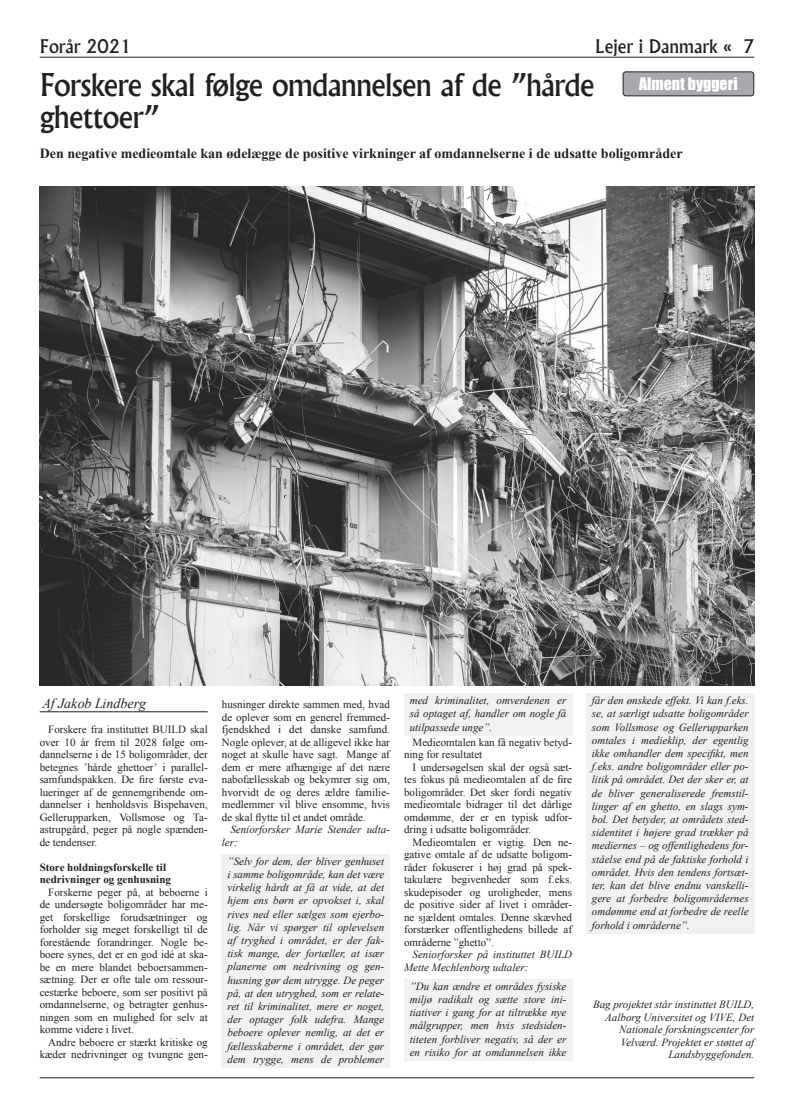
<style>
.page{position:relative;width:794px;height:1117px;background:#fff}
.page>*{position:absolute;margin:0;border:0;box-sizing:border-box;transform-origin:0 0}
.t1{font:500 30px "Albertus";letter-spacing:-.025em;color:#231f20}
.t2{font:500 18px "Albertus";color:#231f20}
.t3{font:15.8px "Impact";color:#fff}
.t4{font:700 14px "Times New Roman";color:#231f20}
.t5{font:italic 14px "Times New Roman";letter-spacing:-.005em;color:#231f20}
.t6{font:11px/12.5px "Times New Roman";color:#231f20;text-align:justify}
.t7{font:italic 11px/13.2px "Times New Roman";color:#231f20;text-align:justify}
.t8{font:700 11px/12.5px "Times New Roman";color:#231f20}
</style>
<div class="page">
<hr style="left:40px;top:57px;width:714px;height:1px;background:#231f20">
<hr style="left:40px;top:1077px;width:714px;height:1px;background:#231f20">
<div style="left:623px;top:72px;width:131px;height:24px;background:#a8a9ad;border-radius:3px"></div>
<div style="left:622px;top:71px;width:132px;height:25px;border:1px solid #231f20;border-radius:3px"></div>
<hr style="left:40px;top:711px;width:168px;height:1px;background:#231f20">
<div style="left:222px;top:854px;width:168px;height:214px;background:#f0f1f2"></div>
<div style="left:404px;top:694px;width:168px;height:42px;background:#f0f1f2"></div>
<div style="left:404px;top:979px;width:168px;height:82px;background:#f0f1f2"></div>
<div style="left:586px;top:694px;width:168px;height:240px;background:#f0f1f2"></div>
<img style="left:40px;top:186px;width:714px;height:499px">
<h2 class="t2" style="left:40px;top:35px;width:93px">Forår 2021</h2>
<h2 class="t2" style="left:595px;top:35px;width:160px">Lejer i Danmark « 7</h2>
<h1 class="t1" style="left:40px;top:66px;width:556px">Forskere skal følge omdannelsen af de ”hårde</h1>
<h3 class="t3" style="left:639px;top:74px;width:100px">Alment byggeri</h3>
<h1 class="t1" style="left:40px;top:98px;width:121px">ghettoer”</h1>
<p class="t4" style="left:40px;top:146px;width:644px">Den negative medieomtale kan ødelægge de positive virkninger af omdannelserne i de udsatte boligområder</p>
<p class="t5" style="left:43px;top:696px;width:105px">Af Jakob Lindberg</p>
<p class="t6" style="left:40px;top:723px;width:169px;text-indent:8px">Forskere fra instituttet BUILD skal over 10 år frem til 2028 følge om&shy;dannelserne i de 15 boligområder, der betegnes ’hårde ghettoer’ i parallel&shy;samfundspakken. De fire første eva&shy;lueringer af de gennemgribende om&shy;dannelser i henholdsvis Bispehaven, Gellerupparken, Vollsmose og Ta&shy;astrupgård, peger på nogle spænden&shy;de tendenser.</p>
<p class="t8" style="left:40px;top:861px;width:133px">Store holdningsforskelle til nedrivninger og genhusning</p>
<p class="t6" style="left:40px;top:886px;width:169px;text-indent:8px">Forskerne peger på, at beboerne i de undersøgte boligområder har me&shy;get forskellige forudsætninger og forholder sig meget forskelligt til de forestående forandringer. Nogle be&shy;boere synes, det er en god idé at ska&shy;be en mere blandet beboersammen&shy;sætning. Der er ofte tale om ressour&shy;cestærke beboere, som ser positivt på omdannelserne, og betragter genhus&shy;ningen som en mulighed for selv at komme videre i livet.</p>
<p class="t6" style="left:40px;top:1036px;width:169px;text-align:right">Andre beboere er stærkt kritiske og kæder nedrivninger og tvungne gen-</p>
<p class="t6" style="left:222px;top:698px;width:169px">husninger direkte sammen med, hvad de oplever som en generel fremmed&shy;fjendskhed i det danske samfund.<br>Nogle oplever, at de alligevel ikke har noget at skulle have sagt. Mange af dem er mere afhængige af det nære nabofællesskab og bekymrer sig om, hvorvidt de og deres ældre familie&shy;medlemmer vil blive ensomme, hvis de skal flytte til et andet område.</p>
<p class="t7" style="left:222px;top:823px;width:169px;line-height:12.5px;text-indent:8px">Seniorforsker Marie Stender udta&shy;ler:</p>
<p class="t7" style="left:227px;top:854px;width:158px">”Selv for dem, der bliver genhuset i samme boligområde, kan det være virkelig hårdt at få at vide, at det hjem ens børn er opvokset i, skal rives ned eller sælges som ejerbo&shy;lig. Når vi spørger til oplevelsen af tryghed i området, er der fak&shy;tisk mange, der fortæller, at især planerne om nedrivning og gen&shy;husning gør dem utrygge. De peger på, at den utryghed, som er relate&shy;ret til kriminalitet, mere er noget, der optager folk udefra. Mange beboere oplever nemlig, at det er fællesskaberne i området, der gør dem trygge, mens de problemer</p>
<p class="t7" style="left:410px;top:694px;width:158px">med kriminalitet, omverdenen er så optaget af, handler om nogle få utilpassede unge”.</p>
<p class="t6" style="left:404px;top:736px;width:169px;text-indent:8px">Medieomtalen kan få negativ betyd&shy;ning for resultatet</p>
<p class="t6" style="left:404px;top:761px;width:169px;text-indent:8px">I undersøgelsen skal der også sæt&shy;tes fokus på medieomtalen af de fire boligområder. Det sker fordi negativ medieomtale bidrager til det dårlige omdømme, der er en typisk udfor&shy;dring i udsatte boligområder.</p>
<p class="t6" style="left:404px;top:836px;width:169px;text-indent:8px">Medieomtalen er vigtig. Den ne&shy;gative omtale af de udsatte boligom&shy;råder fokuserer i høj grad på spek&shy;takulære begivenheder som f.eks. skudepisoder og uroligheder, mens de positive sider af livet i områder&shy;ne sjældent omtales. Denne skævhed forstærker offentlighedens billede af områderne ”ghetto”.</p>
<p class="t7" style="left:404px;top:948px;width:169px;line-height:12.5px;text-indent:8px">Seniorforsker på instituttet BUILD<br>Mette Mechlenborg udtaler:</p>
<p class="t7" style="left:410px;top:979px;width:158px">”Du kan ændre et områdes fysiske miljø radikalt og sætte store ini&shy;tiativer i gang for at tiltrække nye målgrupper, men hvis stedsiden&shy;titeten forbliver negativ, så der er en risiko for at omdannelsen ikke</p>
<p class="t7" style="left:592px;top:694px;width:158px">får den ønskede effekt. Vi kan f.eks. se, at særligt udsatte boligområder som Vollsmose og Gellerupparken omtales i medieklip, der egentlig ikke omhandler dem specifikt, men f.eks. andre boligområder eller po&shy;litik på området. Det der sker er, at de bliver generaliserede fremstil&shy;linger af en ghetto, en slags sym&shy;bol. Det betyder, at områdets sted&shy;sidentitet i højere grad trækker på mediernes – og offentlighedens for&shy;ståelse end på de faktiske forhold i området. Hvis den tendens fortsæt&shy;ter, kan det blive endnu vanskelli&shy;gere at forbedre boligområdernes omdømme end at forbedre de reelle forhold i områderne”.</p>
<p class="t7" style="left:593px;top:998px;width:163px;line-height:12.5px;text-align:right">Bag projektet står instituttet BUILD,<br>Aalborg Universitet og VIVE, Det<br>Nationale forskningscenter for<br>Velværd. Projektet er støttet af<br>Landsbyggefonden.</p>
</div>
